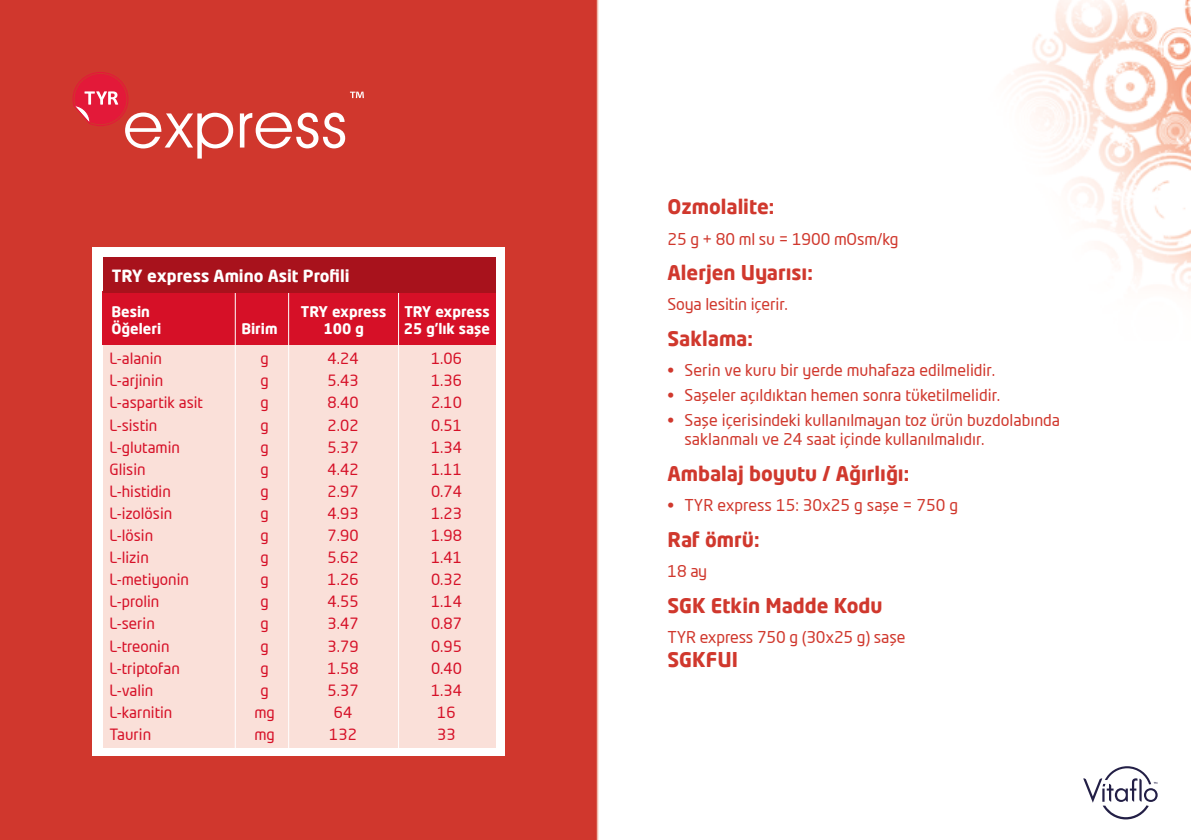
<style>
.page{position:relative;width:1191px;height:840px;background:#fff}
.page>*{position:absolute;margin:0;border:0;box-sizing:border-box;transform-origin:0 0}
.t1{font:700 20px "Neo Tech Dacia";color:#d0382d}
.t2{font:700 16.6px "Neo Tech Dacia";color:#fff}
.t3{font:16px/19.2px "Neo Tech Dacia";color:#d0382d}
.t4{font:15.2px/22px "Neo Tech Dacia";color:#d61027;text-align:center}
.t5{font:700 14.4px/17.4px "Neo Tech Dacia";color:#fff}
</style>
<div class="page">
<img style="left:0;top:0;width:1191px;height:839px">
<svg style="left:350px;top:92px;width:14px;height:6px"></svg>
<svg style="left:240px;top:112px;width:105px;height:36px"></svg>
<svg style="left:72px;top:71px;width:161px;height:87px;background:#d84a47"></svg>
<div style="left:92px;top:247px;width:413px;height:508px;background:#fff"></div>
<svg style="left:1083px;top:765px;width:74px;height:54px"></svg>
<div style="left:103px;top:344px;width:392px;height:403px;background:#fae0d9"></div>
<div style="left:183px;top:291px;width:312px;height:53px;background:#d61027"></div>
<div style="left:103px;top:291px;width:90px;height:53px;background:#d61027"></div>
<hr style="left:288px;top:290px;width:1px;height:457px;background:#fff">
<hr style="left:235px;top:290px;width:1px;height:457px;background:#fff">
<hr style="left:398px;top:291px;width:1px;height:456px;background:#fff">
<div style="left:103px;top:257px;width:392px;height:36px;background:#a8121c"></div>
<p class="t2" style="left:112px;top:265px;width:239px">TRY express Amino Asit Profili</p>
<p class="t5" style="left:112px;top:302px;width:51px">Besin<br>Öğeleri</p>
<p class="t5" style="left:241px;top:319px;width:38px">Birim</p>
<p class="t5" style="left:301px;top:302px;width:87px;text-align:center">TRY express<br>100 g</p>
<p class="t5" style="left:404px;top:302px;width:88px">TRY express<br>25 g’lık saşe</p>
<p class="t4" style="left:109px;top:347px;width:95px;text-align:left">L-alanin<br>L-arjinin<br>L-aspartik asit<br>L-sistin<br>L-glutamin<br>Glisin<br>L-histidin<br>L-izolösin<br>L-lösin<br>L-lizin<br>L-metiyonin<br>L-prolin<br>L-serin<br>L-treonin<br>L-triptofan<br>L-valin<br>L-karnitin<br>Taurin</p>
<p class="t4" style="left:254px;top:347px;width:22px">g<br>g<br>g<br>g<br>g<br>g<br>g<br>g<br>g<br>g<br>g<br>g<br>g<br>g<br>g<br>g mg mg</p>
<p class="t4" style="left:328px;top:347px;width:32px">4.24<br>5.43<br>8.40<br>2.02<br>5.37<br>4.42<br>2.97<br>4.93<br>7.90<br>5.62<br>1.26<br>4.55<br>3.47<br>3.79<br>1.58<br>5.37<br>64<br>132</p>
<p class="t4" style="left:431px;top:347px;width:32px">1.06<br>1.36<br>2.10<br>0.51<br>1.34<br>1.11<br>0.74<br>1.23<br>1.98<br>1.41<br>0.32<br>1.14<br>0.87<br>0.95<br>0.40<br>1.34<br>16<br>33</p>
<h1 class="t1" style="left:667px;top:193px;width:108px">Ozmolalite:</h1>
<p class="t3" style="left:667px;top:228px;width:232px">25 g + 80 ml su = 1900 mOsm/kg</p>
<h1 class="t1" style="left:667px;top:259px;width:147px">Alerjen Uyarısı:</h1>
<p class="t3" style="left:667px;top:294px;width:122px">Soya lesitin içerir.</p>
<h1 class="t1" style="left:667px;top:325px;width:87px">Saklama:</h1>
<p class="t3" style="left:667px;top:360px;width:329px">• Serin ve kuru bir yerde muhafaza edilmelidir.</p>
<p class="t3" style="left:667px;top:385px;width:334px">• Saşeler açıldıktan hemen sonra tüketilmelidir.</p>
<p class="t3" style="left:684px;top:410px;width:377px;text-indent:-17px">• Saşe içerisindeki kullanılmayan toz ürün buzdolabında saklanmalı ve 24 saat içinde kullanılmalıdır.</p>
<h1 class="t1" style="left:667px;top:460px;width:243px">Ambalaj boyutu / Ağırlığı:</h1>
<p class="t3" style="left:667px;top:495px;width:292px">• TYR express 15: 30x25 g saşe = 750 g</p>
<h1 class="t1" style="left:667px;top:526px;width:94px">Raf ömrü:</h1>
<p class="t3" style="left:667px;top:561px;width:41px">18 ay</p>
<h1 class="t1" style="left:667px;top:592px;width:216px">SGK Etkin Madde Kodu</h1>
<p class="t3" style="left:667px;top:627px;width:239px">TYR express 750 g (30x25 g) saşe</p>
<h1 class="t1" style="left:667px;top:646px;width:72px">SGKFUI</h1>
</div>
